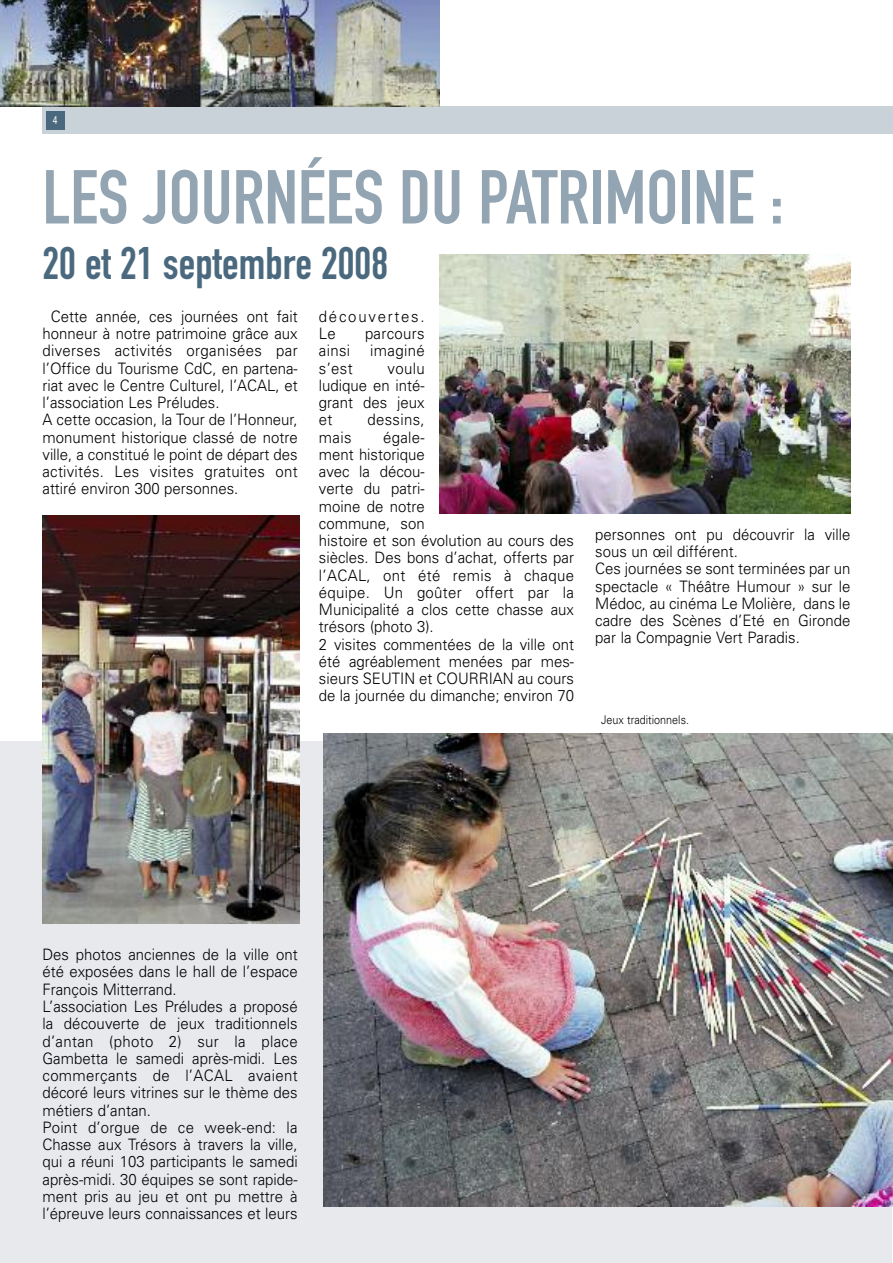
<style>
.page{position:relative;width:893px;height:1263px;background:#fff}
.page>*{position:absolute;margin:0;border:0;box-sizing:border-box;transform-origin:0 0}
.t1{font:75px "DIN Engschrift";color:#93a5b2}
.t2{font:45px "DIN Engschrift";color:#4b697e}
.t3{font:300 15.75px/17.2px "Univers";color:#000;scale:.95 1}
.t4{font:300 15.75px "Univers";letter-spacing:.02em;color:#000;scale:.95 1}
.t5{font:300 15.75px/17.2px "Univers";letter-spacing:.115em;color:#000;scale:.95 1}
.t6{font:300 12px "Univers";color:#000;scale:.9 1}
.t7{font:11.4px "Helvetica";color:#fff;scale:.75 1}
</style>
<div class="page">
<div style="left:0;top:741px;width:892px;height:522px;background:#e7e9ed"></div>
<div style="left:43px;top:106px;width:850px;height:28px;background:#c9d2d8"></div>
<div style="left:46px;top:111px;width:19px;height:18px;background:#4b697e"></div>
<img style="left:440px;top:254px;width:410px;height:259px">
<img style="left:323px;top:733px;width:570px;height:473px">
<img style="left:0;top:0;width:440px;height:106px">
<img style="left:43px;top:516px;width:256px;height:407px">
<p class="t7" style="left:53px;top:116px;width:8px">4</p>
<h1 class="t1" style="left:43px;top:170px;width:743px">LES JOURNÉES DU PATRIMOINE :</h1>
<h2 class="t2" style="left:43px;top:247px;width:347px">20 et 21 septembre 2008</h2>
<p class="t3" style="left:43px;top:309px;width:270px;text-indent:8px">Cette année, ces journées ont fait honneur à notre patrimoine grâce aux diverses activités organisées par l’Office du Tourisme CdC, en partena&shy;riat avec le Centre Culturel, l’ACAL, et l’association Les Préludes.<br>A cette occasion, la Tour de l’Honneur, monument historique classé de notre ville, a constitué le point de départ des activités. Les visites gratuites ont attiré environ 300 personnes.</p>
<p class="t5" style="left:319px;top:309px;width:113px">découvertes.<br>Le</p>
<p class="t4" style="left:365px;top:328px;width:64px">parcours</p>
<p class="t3" style="left:319px;top:344px;width:34px">ainsi</p>
<p class="t4" style="left:370px;top:345px;width:59px">imaginé</p>
<p class="t3" style="left:319px;top:361px;width:37px">s’est</p>
<p class="t3" style="left:319px;top:361px;width:113px;text-align:justify;text-indent:69px">voulu ludique en inté&shy;grant des jeux et</p>
<p class="t4" style="left:367px;top:414px;width:62px">dessins,</p>
<p class="t3" style="left:319px;top:430px;width:270px;text-indent:64px">égale-<br>ment historique<br>avec la décou-<br>verte du patri-<br>moine de notre<br>commune, son<br>histoire et son évolution au cours des siècles. Des bons d’achat, offerts par l’ACAL, ont été remis à chaque équipe. Un goûter offert par la<br>Municipalité a clos cette chasse aux trésors (photo 3).<br>2 visites commentées de la ville ont été agréablement menées par mes&shy;sieurs SEUTIN et COURRIAN au cours de la journée du dimanche; environ 70</p>
<p class="t3" style="left:319px;top:430px;width:36px">mais</p>
<p class="t3" style="left:595px;top:527px;width:270px">personnes ont pu découvrir la ville sous un œil différent.<br>Ces journées se sont terminées par un spectacle « Théâtre Humour » sur le<br>Médoc, au cinéma Le Molière, dans le cadre des Scènes d’Eté en Gironde par la Compagnie Vert Paradis.</p>
<p class="t6" style="left:601px;top:715px;width:99px">Jeux traditionnels.</p>
<p class="t3" style="left:43px;top:947px;width:270px">Des photos anciennes de la ville ont été exposées dans le hall de l’espace François Mitterrand.<br>L’association Les Préludes a proposé la découverte de jeux traditionnels d’antan (photo 2) sur la place Gambetta le samedi après-midi. Les commerçants de l’ACAL avaient décoré leurs vitrines sur le thème des métiers d’antan.<br>Point d’orgue de ce week-end: la Chasse aux Trésors à travers la ville, qui a réuni 103 participants le samedi après-midi. 30 équipes se sont rapide&shy;ment pris au jeu et ont pu mettre à l’épreuve leurs connaissances et leurs</p>
</div>
